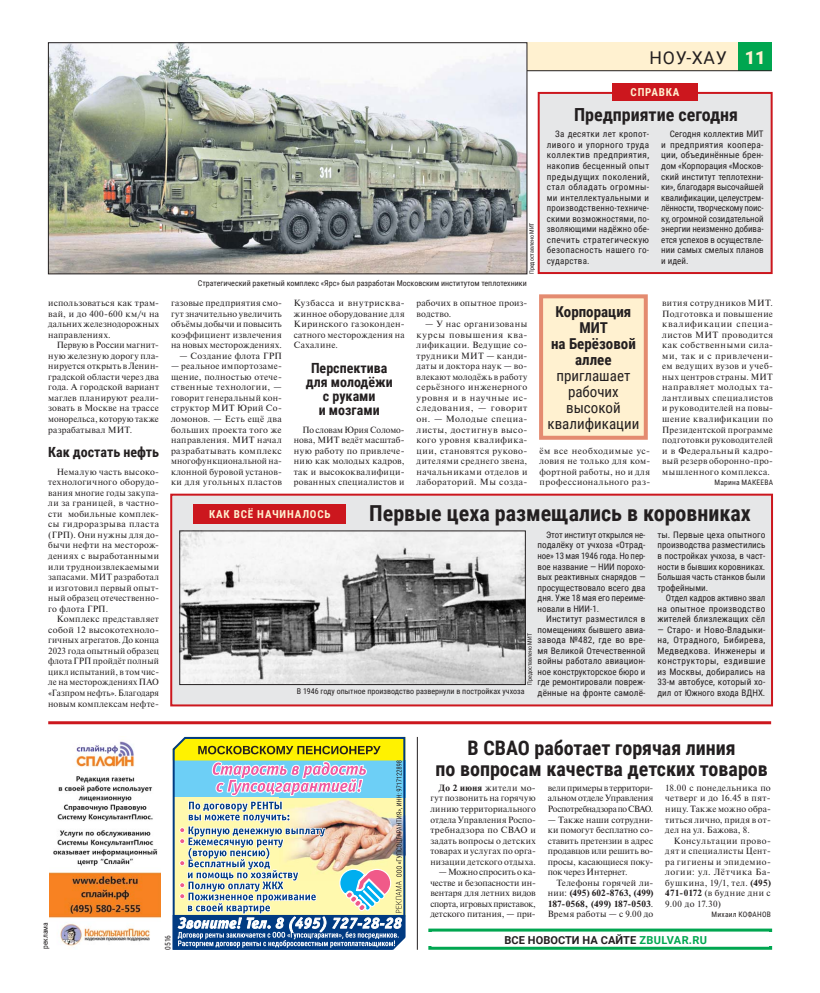
<style>
.page{position:relative;width:820px;height:993px;background:#fff}
.page>*{position:absolute;margin:0;border:0;box-sizing:border-box;transform-origin:0 0}
.t1{font:700 22px "Roboto Condensed";color:#231f20}
.t2{font:700 20px/21px "Roboto Condensed";color:#231f20;text-align:center}
.t3{font:700 18px "Roboto Condensed";color:#231f20}
.t4{font:17.6px "Roboto";letter-spacing:.045em;color:#231f20}
.t5{font:15px/16px "Roboto Condensed";color:#231f20;text-align:center}
.t6{font:700 15px/16px "Roboto Condensed";color:#231f20;text-align:center}
.t7{font:700 14px/14px "Roboto Condensed";color:#231f20;text-align:center}
.t8{font:700 11px "Roboto";color:#231f20}
.t9{font:700 11px "Roboto Condensed";letter-spacing:.075em;color:#fff1d0}
.t10{font:9px/10.5px "Newton C";letter-spacing:.025em;color:#231f20;text-align:justify}
.t11{font:9px/10.5px "Roboto Condensed";color:#231f20;text-align:justify}
.t12{font:8px "Roboto Condensed";color:#231f20}
.t13{font:7.5px "Roboto Condensed";letter-spacing:.025em;color:#231f20}
.t14{font:7.5px "Roboto Condensed";color:#231f20}
.t15{font:6px "Roboto Condensed";color:#231f20}
.s1{font-weight:900;font-size:18px;color:#fff1d0}
.s2{font-weight:700}
.s3{color:#00a650}
</style>
<div class="page">
<div style="left:48px;top:43px;width:723px;height:28px;background:#fff1d0"></div>
<div style="left:738px;top:43px;width:33px;height:28px;background:#00a650"></div>
<hr style="left:48px;top:70px;width:723px;height:1px;background:#231f20">
<div style="left:541px;top:296px;width:104px;height:141px;background:#fff1d0"></div>
<div style="left:539px;top:294px;width:108px;height:145px;border:4px solid #e48b70"></div>
<img style="left:50px;top:45px;width:475px;height:227px">
<div style="left:48px;top:43px;width:479px;height:231px;border:1px solid #231f20"></div>
<div style="left:171px;top:494px;width:600px;height:211px;background:#e6e7e8"></div>
<div style="left:170px;top:493px;width:602px;height:213px;border:2px solid #cc171e"></div>
<img style="left:181px;top:532px;width:342px;height:150px">
<div style="left:193px;top:504px;width:153px;height:19px;background:#cc171e"></div>
<div style="left:538px;top:93px;width:233px;height:180px;background:#e6e7e8"></div>
<div style="left:537px;top:92px;width:235px;height:182px;border:2px solid #cc171e"></div>
<div style="left:612px;top:84px;width:85px;height:17px;background:#cc171e"></div>
<hr style="left:48px;top:721px;width:722px;height:3px;background:#cc171e">
<img style="left:49px;top:741px;width:111px;height:206px">
<svg style="left:173px;top:721px;width:232px;height:228px;background:#b6bfac"></svg>
<div style="left:428px;top:928px;width:343px;height:21px;border:3px solid #00a650"></div>
<div style="left:426px;top:931px;width:348px;height:14px;background:#fff"></div>
<hr style="left:417px;top:736px;width:1px;height:213px;background:#231f20">
<h3 class="t4" style="left:649px;top:47px;width:117px">НОУ-ХАУ <span class="s1">11</span></h3>
<p class="t10" style="left:48px;top:298px;width:112px">использоваться как трам&shy;вай, и до 400-600 км/ч на дальних железнодорожных направлениях.</p>
<p class="t10" style="left:48px;top:340px;width:112px;text-indent:9px">Первую в России магнит&shy;ную железную дорогу пла&shy;нируется открыть в Ленин&shy;градской области через два года. А городской вариант маглев планируют реали&shy;зовать в Москве на трассе монорельса, которую также разрабатывал МИТ.</p>
<h3 class="t7" style="left:48px;top:445px;width:112px">Как достать нефть</h3>
<p class="t10" style="left:48px;top:467px;width:112px;text-indent:9px">Немалую часть высоко&shy;технологичного оборудо&shy;вания многие годы закупа&shy;ли за границей, в частно&shy;сти мобильные комплек&shy;сы гидроразрыва пласта (ГРП). Они нужны для до&shy;бычи нефти на месторож&shy;дениях с выработанными или трудноизвлекаемыми запасами. МИТ разработал и изготовил первый опыт&shy;ный образец отечественно&shy;го флота ГРП.</p>
<p class="t10" style="left:48px;top:614px;width:112px;text-indent:9px">Комплекс представляет собой 12 высокотехноло&shy;гичных агрегатов. До конца 2023 года опытный образец флота ГРП пройдёт полный цикл испытаний, в том чис&shy;ле на месторождениях ПАО «Газпром нефть». Благодаря новым комплексам нефте-</p>
<p class="t15" style="left:528px;top:274px;width:53px;rotate:-90deg">Предоставлено МИТ</p>
<p class="t12" style="left:198px;top:279px;width:330px">Стратегический ракетный комплекс «Ярс» был разработан Московским институтом теплотехники</p>
<p class="t9" style="left:630px;top:86px;width:50px">СПРАВКА</p>
<h3 class="t3" style="left:574px;top:104px;width:165px">Предприятие сегодня</h3>
<p class="t11" style="left:546px;top:129px;width:104px;text-indent:9px">За десятки лет кропот&shy;ливого и упорного труда коллектив предприятия, накопив бесценный опыт предыдущих поколений, стал обладать огромны&shy;ми интеллектуальными и производственно-техниче&shy;скими возможностями, по&shy;зволяющими надёжно обе&shy;спечить стратегическую безопасность нашего го&shy;сударства.</p>
<p class="t11" style="left:661px;top:129px;width:104px;text-indent:9px">Сегодня коллектив МИТ и предприятия коопера&shy;ции, объединённые брен&shy;дом «Корпорация «Москов&shy;ский институт теплотехни&shy;ки», благодаря высочайшей квалификации, целеустрем&shy;лённости, творческому поис&shy;ку, огромной созидательной энергии неизменно добива&shy;ется успехов в осуществле&shy;нии самых смелых планов и идей.</p>
<p class="t10" style="left:171px;top:298px;width:112px">газовые предприятия смо&shy;гут значительно увеличить объёмы добычи и повысить коэффициент извлечения на новых месторождениях.</p>
<p class="t10" style="left:179px;top:351px;width:104px">— Создание флота ГРП</p>
<p class="t10" style="left:171px;top:362px;width:112px">— реальное импортозаме&shy;щение, полностью отече&shy;ственные технологии, — говорит генеральный кон&shy;структор МИТ Юрий Со&shy;ломонов. — Есть ещё два больших проекта того же направления. МИТ начал разрабатывать комплекс многофункциональной на&shy;клонной буровой установ&shy;ки для угольных пластов</p>
<p class="t10" style="left:294px;top:298px;width:112px">Кузбасса и внутрисква&shy;жинное оборудование для Киринского газоконден&shy;сатного месторождения на Сахалине.</p>
<h3 class="t7" style="left:305px;top:361px;width:88px">Перспектива для молодёжи с руками<br>и мозгами</h3>
<p class="t10" style="left:294px;top:425px;width:112px;text-indent:9px">По словам Юрия Соломо&shy;нова, МИТ ведёт масштаб&shy;ную работу по привлече&shy;нию как молодых кадров, так и высококвалифици&shy;рованных специалистов и</p>
<p class="t10" style="left:416px;top:298px;width:112px">рабочих в опытное произ&shy;водство.</p>
<p class="t10" style="left:416px;top:319px;width:112px;text-indent:9px">— У нас организованы курсы повышения ква&shy;лификации. Ведущие со&shy;трудники МИТ — канди&shy;даты и доктора наук — во&shy;влекают молодёжь в работу серьёзного инженерного уровня и в научные ис&shy;следования, — говорит он. — Молодые специа&shy;листы, достигнув высо&shy;кого уровня квалифика&shy;ции, становятся руково&shy;дителями среднего звена, начальниками отделов и лабораторий. Мы созда-</p>
<h3 class="t6" style="left:551px;top:303px;width:86px">Корпорация<br>МИТ<br>на Берёзовой аллее</h3>
<h3 class="t5" style="left:547px;top:367px;width:93px">приглашает рабочих высокой квалификации</h3>
<p class="t10" style="left:539px;top:446px;width:112px">ём все необходимые ус&shy;ловия не только для ком&shy;фортной работы, но и для профессионального раз-</p>
<p class="t10" style="left:662px;top:298px;width:112px">вития сотрудников МИТ.<br>Подготовка и повышение квалификации специа&shy;листов МИТ проводится как собственными сила&shy;ми, так и с привлечени&shy;ем ведущих вузов и учеб&shy;ных центров страны. МИТ направляет молодых та&shy;лантливых специалистов и руководителей на повы&shy;шение квалификации по Президентской программе подготовки руководителей и в Федеральный кадро&shy;вый резерв оборонно-про&shy;мышленного комплекса.</p>
<p class="t13" style="left:714px;top:478px;width:60px">Марина МАКЕЕВА</p>
<p class="t9" style="left:209px;top:507px;width:123px">КАК ВСЁ НАЧИНАЛОСЬ</p>
<h1 class="t1" style="left:369px;top:500px;width:383px">Первые цеха размещались в коровниках</h1>
<p class="t11" style="left:537px;top:529px;width:109px;text-indent:9px">Этот институт открылся не&shy;подалёку от учхоза «Отрад&shy;ное» 13 мая 1946 года. Но пер&shy;вое название — НИИ порохо&shy;вых реактивных снарядов — просуществовало всего два дня. Уже 18 мая его переиме&shy;новали в НИИ-1.</p>
<p class="t11" style="left:537px;top:613px;width:109px;text-indent:9px">Институт разместился в помещениях бывшего авиа&shy;завода №482, где во вре&shy;мя Великой Отечественной войны работало авиацион&shy;ное конструкторское бюро и где ремонтировали повреж&shy;дённые на фронте самолё-</p>
<p class="t15" style="left:526px;top:684px;width:53px;rotate:-90deg">Предоставлено МИТ</p>
<p class="t12" style="left:297px;top:686px;width:229px">В 1946 году опытное производство развернули в постройках учхоза</p>
<p class="t11" style="left:657px;top:529px;width:109px">ты. Первые цеха опытного производства разместились в постройках учхоза, в част&shy;ности в бывших коровниках.<br>Большая часть станков были трофейными.</p>
<p class="t11" style="left:657px;top:592px;width:109px;text-indent:9px">Отдел кадров активно звал на опытное производство жителей близлежащих сёл</p>
<p class="t11" style="left:657px;top:624px;width:109px">— Старо- и Ново-Владыки&shy;на, Отрадного, Бибирева, Медведкова. Инженеры и конструкторы, ездившие из Москвы, добирались на 33-м автобусе, который хо&shy;дил от Южного входа ВДНХ.</p>
<h2 class="t2" style="left:435px;top:737px;width:334px">В СВАО работает горячая линия<br>по вопросам качества детских товаров</h2>
<p class="t10" style="left:430px;top:783px;width:107px;text-indent:9px"><span class="s2">До 2 июня</span> жители мо&shy;гут позвонить на горячую линию территориального отдела Управления Роспо&shy;требнадзора по СВАО и задать вопросы о детских товарах и услугах по орга&shy;низации детского отдыха.</p>
<p class="t10" style="left:430px;top:867px;width:107px;text-indent:9px">— Можно спросить о ка&shy;честве и безопасности ин&shy;вентаря для летних видов спорта, игровых приставок, детского питания, — при-</p>
<p class="t10" style="left:547px;top:783px;width:107px">вели примеры в территори&shy;альном отделе Управления Роспотребнадзора по СВАО.</p>
<p class="t10" style="left:547px;top:814px;width:107px">— Также наши сотрудни&shy;ки помогут бесплатно со&shy;ставить претензии в адрес продавцов или решить во&shy;просы, касающиеся поку&shy;пок через Интернет.</p>
<p class="t10" style="left:547px;top:878px;width:107px;text-indent:9px">Телефоны горячей ли&shy;нии: <span class="s2">(495) 602-8763, (499)<br>187-0568, (499) 187-0503</span>.<br>Время работы — с 9.00 до</p>
<p class="t10" style="left:665px;top:783px;width:107px">18.00 с понедельника по четверг и до 16.45 в пят&shy;ницу. Также можно обра&shy;титься лично, придя в от&shy;дел на ул. Бажова, 8.</p>
<p class="t10" style="left:665px;top:835px;width:107px;text-indent:9px">Консультации прово&shy;дят и специалисты Цент&shy;ра гигиены и эпидемио&shy;логии: ул. Лётчика Ба&shy;бушкина, 19/1, тел. <span class="s2">(495)<br>471-0172</span> (в будние дни с 9.00 до 17.30)</p>
<p class="t13" style="left:711px;top:910px;width:61px">Михаил КОФАНОВ</p>
<p class="t14" style="left:41px;top:948px;width:28px;rotate:-90deg">реклама</p>
<p class="t13" style="left:163px;top:949px;width:16px;rotate:-90deg">0516</p>
<p class="t8" style="left:504px;top:933px;width:204px">ВСЕ НОВОСТИ НА САЙТЕ <span class="s3">ZBULVAR.RU</span></p>
</div>
